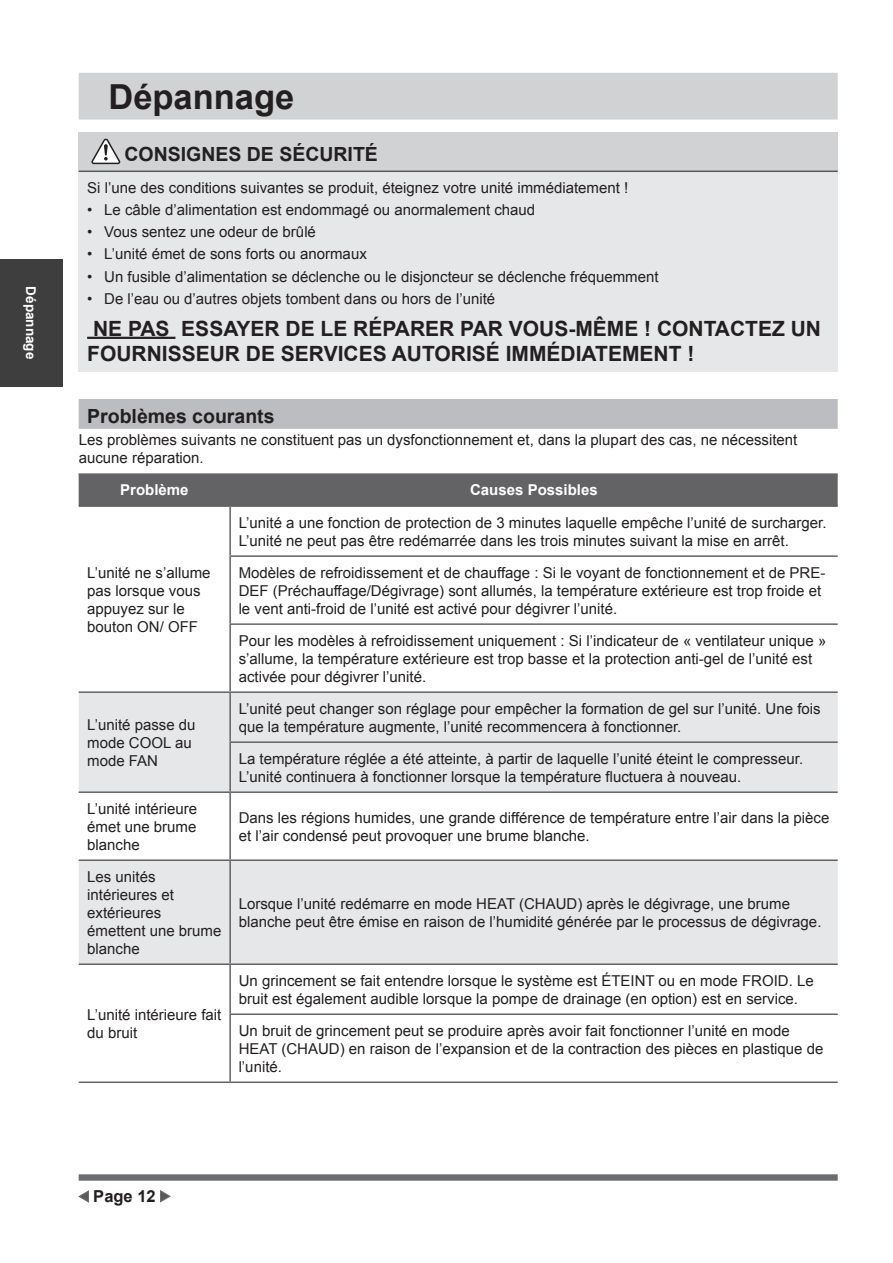
<style>
.page{position:relative;width:893px;height:1263px;background:#fff}
.page>*{position:absolute;margin:0;border:0;box-sizing:border-box;transform-origin:0 0}
.t1{font:700 34.5px "Arial";color:#231f20}
.t2{font:700 21px/25.2px "Arial";color:#231f20}
.t3{font:700 19.5px "Arial";color:#231f20}
.t4{font:700 16.5px "Arial";color:#231f20}
.t5{font:15px/18px "Arial";color:#231f20}
.t6{font:700 15px "Arial";color:#fff}
.t7{font:700 13.5px "Arial";color:#fff}
.s1{font-style:inherit}
</style>
<div class="page">
<div style="left:0;top:259px;width:62px;height:128px;background:#3e3e3f"></div>
<div style="left:79px;top:73px;width:759px;height:47px;background:#d1d2d4"></div>
<div style="left:79px;top:399px;width:759px;height:30px;background:#bcbdc0"></div>
<div style="left:79px;top:132px;width:759px;height:39px;background:#d1d2d4"></div>
<div style="left:79px;top:171px;width:759px;height:201px;background:#e6e7e9"></div>
<hr style="left:79px;top:171px;width:759px;height:1px;background:#57585a">
<svg style="left:91px;top:139px;width:30px;height:26px"></svg>
<hr style="left:87px;top:337px;width:88px;height:2px;background:#231f20">
<div style="left:79px;top:475px;width:759px;height:30px;background:#636366"></div>
<svg style="left:79px;top:693px;width:759px;height:270px;fill:#e6e7e9"></svg>
<hr style="left:79px;top:473px;width:151px;height:2px;background:#636366">
<hr style="left:230px;top:473px;width:608px;height:2px;background:#636366">
<hr style="left:229px;top:475px;width:2px;height:30px;background:#636366">
<hr style="left:79px;top:505px;width:151px;height:2px;background:#636366">
<hr style="left:230px;top:505px;width:608px;height:2px;background:#636366">
<hr style="left:229px;top:507px;width:2px;height:48px;background:#636366">
<hr style="left:229px;top:557px;width:2px;height:66px;background:#636366">
<hr style="left:229px;top:625px;width:2px;height:66px;background:#636366">
<hr style="left:79px;top:691px;width:151px;height:2px;background:#636366">
<hr style="left:229px;top:555px;width:609px;height:2px;background:#636366">
<hr style="left:229px;top:623px;width:609px;height:2px;background:#636366">
<hr style="left:230px;top:691px;width:608px;height:2px;background:#636366">
<hr style="left:229px;top:693px;width:2px;height:48px;background:#636366">
<hr style="left:229px;top:741px;width:609px;height:2px;background:#636366">
<hr style="left:229px;top:743px;width:2px;height:48px;background:#636366">
<hr style="left:79px;top:791px;width:151px;height:2px;background:#636366">
<hr style="left:230px;top:791px;width:608px;height:2px;background:#636366">
<hr style="left:229px;top:793px;width:2px;height:66px;background:#636366">
<hr style="left:79px;top:859px;width:151px;height:2px;background:#636366">
<hr style="left:230px;top:859px;width:608px;height:2px;background:#636366">
<hr style="left:229px;top:861px;width:2px;height:102px;background:#636366">
<hr style="left:79px;top:963px;width:151px;height:2px;background:#636366">
<hr style="left:230px;top:963px;width:608px;height:2px;background:#636366">
<hr style="left:229px;top:965px;width:2px;height:48px;background:#636366">
<hr style="left:229px;top:1013px;width:609px;height:2px;background:#636366">
<hr style="left:229px;top:1015px;width:2px;height:66px;background:#636366">
<hr style="left:79px;top:1081px;width:151px;height:2px;background:#636366">
<hr style="left:230px;top:1081px;width:608px;height:2px;background:#636366">
<div style="left:79px;top:1174px;width:759px;height:7px;background:#6c6d70"></div>
<svg style="left:79px;top:1190px;width:10px;height:13px"></svg>
<svg style="left:160px;top:1190px;width:11px;height:12px"></svg>
<p class="t7" style="left:40px;top:286px;width:74px;rotate:90deg">Dépannage</p>
<h1 class="t1" style="left:108px;top:74px;width:187px">Dépannage</h1>
<h3 class="t3" style="left:124px;top:142px;width:255px">CONSIGNES DE SÉCURITÉ</h3>
<p class="t5" style="left:87px;top:179px;width:543px">Si l’une des conditions suivantes se produit, éteignez votre unité immédiatement !</p>
<p class="t5" style="left:87px;top:201px;width:450px">• Le câble d’alimentation est endommagé ou anormalement chaud</p>
<p class="t5" style="left:87px;top:223px;width:230px">• Vous sentez une odeur de brûlé</p>
<p class="t5" style="left:87px;top:245px;width:281px">• L’unité émet de sons forts ou anormaux</p>
<p class="t5" style="left:87px;top:268px;width:573px">• Un fusible d’alimentation se déclenche ou le disjoncteur se déclenche fréquemment</p>
<p class="t5" style="left:87px;top:290px;width:410px">• De l’eau ou d’autres objets tombent dans ou hors de l’unité</p>
<h2 class="t2" style="left:87px;top:316px;width:735px">NE PAS ESSAYER DE LE RÉPARER PAR VOUS-MÊME ! CONTACTEZ UN<br>FOURNISSEUR DE SERVICES AUTORISÉ IMMÉDIATEMENT !</h2>
<h3 class="t3" style="left:87px;top:403px;width:189px">Problèmes courants</h3>
<p class="t5" style="left:79px;top:431px;width:720px">Les problèmes suivants ne constituent pas un dysfonctionnement et, dans la plupart des cas, ne nécessitent aucune réparation.</p>
<p class="t6" style="left:120px;top:480px;width:70px">Problème</p>
<p class="t6" style="left:470px;top:480px;width:129px">Causes Possibles</p>
<p class="t5" style="left:87px;top:563px;width:125px">L’unité ne s’allume pas lorsque vous appuyez sur le bouton ON/ OFF</p>
<p class="t5" style="left:87px;top:715px;width:110px">L’unité passe du mode COOL au mode FAN</p>
<p class="t5" style="left:239px;top:513px;width:589px">L’unité a une fonction de protection de 3 minutes laquelle empêche l’unité de surcharger.<br>L’unité ne peut pas être redémarrée dans les trois minutes suivant la mise en arrêt.</p>
<p class="t5" style="left:239px;top:563px;width:588px">Modèles de refroidissement et de chauffage : Si le voyant de fonctionnement et de PRE-<br>DEF (Préchauffage/Dégivrage) sont allumés, la température extérieure est trop froide et le vent anti-froid de l’unité est activé pour dégivrer l’unité.</p>
<p class="t5" style="left:239px;top:631px;width:589px">Pour les modèles à refroidissement uniquement : Si l’indicateur de « ventilateur unique » s’allume, la température extérieure est trop basse et la protection anti-gel de l’unité est activée pour dégivrer l’unité.</p>
<p class="t5" style="left:239px;top:699px;width:583px">L’unité peut changer son réglage pour empêcher la formation de gel sur l’unité. Une fois que la température augmente, l’unité recommencera à fonctionner.</p>
<p class="t5" style="left:239px;top:749px;width:566px">La température réglée a été atteinte, à partir de laquelle l’unité éteint le compresseur.<br>L’unité continuera à fonctionner lorsque la température fluctuera à nouveau.</p>
<p class="t5" style="left:87px;top:799px;width:112px;text-align:justify">L’unité intérieure émet une brume blanche</p>
<p class="t5" style="left:239px;top:808px;width:592px">Dans les régions humides, une grande différence de température entre l’air dans la pièce et l’air condensé peut provoquer une brume blanche.</p>
<p class="t5" style="left:87px;top:867px;width:136px">Les unités intérieures et extérieures émettent une brume blanche</p>
<p class="t5" style="left:239px;top:894px;width:584px">Lorsque l’unité redémarre en mode HEAT (CHAUD) après le dégivrage, une brume blanche peut être émise en raison de l’humidité générée par le processus de dégivrage.</p>
<p class="t5" style="left:87px;top:1005px;width:136px">L’unité intérieure fait du bruit</p>
<p class="t5" style="left:239px;top:971px;width:576px">Un grincement se fait entendre lorsque le système est ÉTEINT ou en mode FROID. Le bruit est également audible lorsque la pompe de drainage (en option) est en service.</p>
<p class="t5" style="left:239px;top:1021px;width:586px">Un bruit de grincement peut se produire après avoir fait fonctionner l’unité en mode<br>HEAT (CHAUD) en raison de l’expansion et de la contraction des pièces en plastique de l’unité.</p>
<p class="t4" style="left:93px;top:1185px;width:64px">Page 1<span class="s1">2</span></p>
</div>
